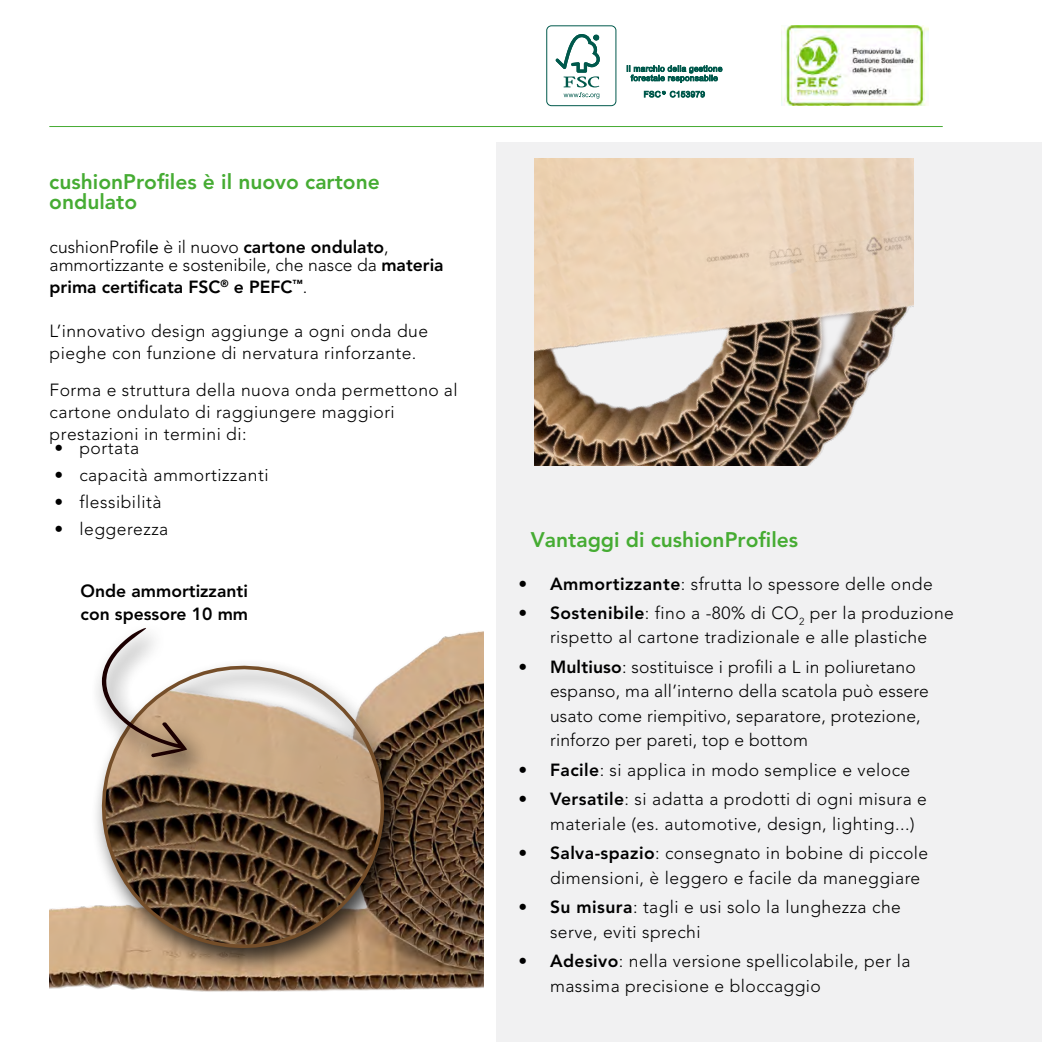
<style>
.page{position:relative;width:1042px;height:1042px;background:#fff}
.page>*{position:absolute;margin:0;border:0;box-sizing:border-box;transform-origin:0 0}
.t1{font:800 21px/19.9px "Avenir LT Std";color:#46ac33}
.t2{font:300 17.5px/24.5px "Avenir LT Std";letter-spacing:.025em;color:#000}
.t3{font:300 17.5px/18.4px "Avenir LT Std";color:#000}
.t4{font:800 17.5px/22.8px "Avenir LT Std";color:#000}
.s1{font-family:"Avenir"}
.s2{font-family:"Avenir";font-weight:400}
.s3{font-weight:800}
.s4{font-weight:300}
</style>
<div class="page">
<div style="left:496px;top:142px;width:546px;height:900px;background:#f1f1f2"></div>
<img style="left:782px;top:26px;width:147px;height:80px">
<div style="left:546px;top:25px;width:70px;height:81px;border:1px solid #00594c;border-radius:5px"></div>
<svg style="left:555px;top:34px;width:45px;height:65px"></svg>
<svg style="left:627px;top:65px;width:95px;height:18px"></svg>
<svg style="left:644px;top:91px;width:61px;height:7px"></svg>
<img style="left:50px;top:631px;width:434px;height:361px">
<hr style="left:49px;top:126px;width:894px;height:1px;background:#46ac33">
<div style="left:90px;top:658px;width:319px;height:319px;background:#000;opacity:.75"></div>
<svg style="left:84px;top:648px;width:318px;height:313px;background:#8f7a66"></svg>
<div style="left:91px;top:622px;width:119px;height:163px;background:#000;opacity:.75"></div>
<svg style="left:102px;top:628px;width:85px;height:129px"></svg>
<img style="left:535px;top:159px;width:378px;height:306px">
<p class="t1" style="left:49px;top:172px;width:332px">cushionP<span class="s1">rofiles</span> è il nuovo cartone ondulato</p>
<p class="t3" style="left:50px;top:238px;width:395px">cushionP<span class="s2">rofile</span> è il nuovo <span class="s3">cartone ondulato</span>, ammortizzante e sostenibile, che nasce da <span class="s3">materia</span></p>
<p class="t4" style="left:50px;top:276px;width:259px">prima certificata FSC<sup>®</sup> e PEFC<sup>™</sup><span class="s4">.</span></p>
<p class="t2" style="left:50px;top:320px;width:380px;line-height:21.9px">L’innovativo design aggiunge a ogni onda due pieghe con funzione di nervatura rinforzante.</p>
<p class="t2" style="left:50px;top:379px;width:409px;line-height:21.9px">Forma e struttura della nuova onda permettono al cartone ondulato di raggiungere maggiori prestazioni in termini di:</p>
<p class="t2" style="left:55px;top:436px;width:86px">• portata</p>
<p class="t2" style="left:55px;top:463px;width:216px">• capacità ammortizzanti</p>
<p class="t2" style="left:55px;top:490px;width:108px">• flessibilità</p>
<p class="t2" style="left:55px;top:517px;width:115px">• leggerezza</p>
<p class="t4" style="left:81px;top:580px;width:169px">Onde ammortizzanti con spessore 10 mm</p>
<p class="t1" style="left:531px;top:530px;width:269px">Vantaggi di cushionProfiles</p>
<p class="t2" style="left:518px;top:571px;width:416px"><span class="s3">• Ammortizzante</span>: sfrutta lo spessore delle onde</p>
<p class="t2" style="left:518px;top:601px;width:437px;text-align:center"><span class="s3">• Sostenibile</span>: fino a -80% di CO<sub>2</sub> per la produzione rispetto al cartone tradizionale e alle plastiche</p>
<p class="t2" style="left:550px;top:655px;width:380px;text-indent:-32px"><span class="s3">• Multiuso</span>: sostituisce i profili a L in poliuretano espanso, ma all’interno della scatola può essere usato come riempitivo, separatore, protezione, rinforzo per pareti, top e bottom</p>
<p class="t2" style="left:518px;top:757px;width:393px"><span class="s3">• Facile</span>: si applica in modo semplice e veloce</p>
<p class="t2" style="left:550px;top:787px;width:378px;text-indent:-32px"><span class="s3">• Versatile</span>: si adatta a prodotti di ogni misura e materiale (es. automotive, design, lighting...)</p>
<p class="t2" style="left:550px;top:841px;width:380px;text-indent:-32px"><span class="s3">• Salva-spazio</span>: consegnato in bobine di piccole dimensioni, è leggero e facile da maneggiare</p>
<p class="t2" style="left:550px;top:895px;width:352px;text-indent:-32px"><span class="s3">• Su misura</span>: tagli e usi solo la lunghezza che serve, eviti sprechi</p>
<p class="t2" style="left:550px;top:949px;width:362px;text-indent:-32px"><span class="s3">• Adesivo</span>: nella versione spellicolabile, per la massima precisione e bloccaggio</p>
</div>
